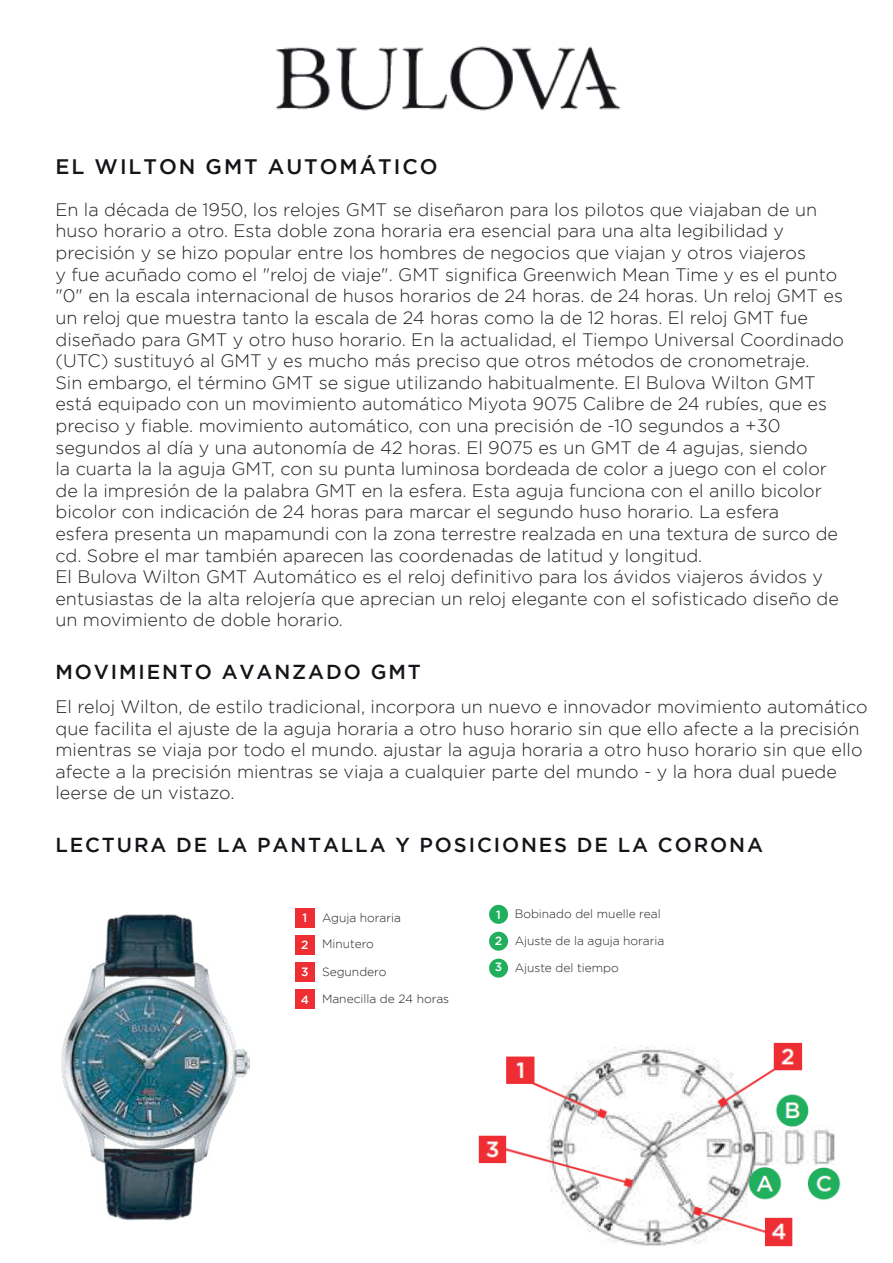
<style>
.page{position:relative;width:893px;height:1263px;background:#fff}
.page>*{position:absolute;margin:0;border:0;box-sizing:border-box;transform-origin:0 0}
.t1{font:500 21px "Gotham";letter-spacing:.09em;color:#171419}
.t2{font:500 20.25px "Gotham";letter-spacing:.09em;color:#171419}
.t3{font:300 18px/21.6px "Gotham";color:#231f20}
.t4{font:300 12px "Gotham";color:#231f20}
.t5{font:500 12px "Gotham";color:#fff}
</style>
<div class="page">
<img style="left:276px;top:46px;width:345px;height:65px">
<img style="left:61px;top:914px;width:188px;height:306px">
<img style="left:478px;top:1042px;width:363px;height:205px">
<div style="left:295px;top:909px;width:19px;height:19px;background:#ee2e33"></div>
<div style="left:295px;top:989px;width:19px;height:19px;background:#ee2e33"></div>
<div style="left:295px;top:935px;width:19px;height:19px;background:#ee2e33"></div>
<div style="left:295px;top:962px;width:19px;height:19px;background:#ee2e33"></div>
<div style="left:489px;top:905px;width:19px;height:19px;background:#20b05d;border-radius:10px"></div>
<div style="left:489px;top:932px;width:19px;height:19px;background:#20b05d;border-radius:10px"></div>
<div style="left:489px;top:959px;width:19px;height:19px;background:#20b05d;border-radius:10px"></div>
<p class="t1" style="left:55px;top:155px;width:384px">EL WILTON GMT AUTOMÁTICO</p>
<p class="t3" style="left:55px;top:198px;width:790px">En la década de 1950, los relojes GMT se diseñaron para los pilotos que viajaban de un huso horario a otro. Esta doble zona horaria era esencial para una alta legibilidad y precisión y se hizo popular entre los hombres de negocios que viajan y otros viajeros<br>y fue acuñado como el "reloj de viaje". GMT significa Greenwich Mean Time y es el punto "0" en la escala internacional de husos horarios de 24 horas. de 24 horas. Un reloj GMT es un reloj que muestra tanto la escala de 24 horas como la de 12 horas. El reloj GMT fue diseñado para GMT y otro huso horario. En la actualidad, el Tiempo Universal Coordinado (UTC) sustituyó al GMT y es mucho más preciso que otros métodos de cronometraje.<br>Sin embargo, el término GMT se sigue utilizando habitualmente. El Bulova Wilton GMT está equipado con un movimiento automático Miyota 9075 Calibre de 24 rubíes, que es preciso y fiable. movimiento automático, con una precisión de -10 segundos a +30 segundos al día y una autonomía de 42 horas. El 9075 es un GMT de 4 agujas, siendo<br>la cuarta la la aguja GMT, con su punta luminosa bordeada de color a juego con el color de la impresión de la palabra GMT en la esfera. Esta aguja funciona con el anillo bicolor bicolor con indicación de 24 horas para marcar el segundo huso horario. La esfera<br>esfera presenta un mapamundi con la zona terrestre realzada en una textura de surco de cd. Sobre el mar también aparecen las coordenadas de latitud y longitud.<br>El Bulova Wilton GMT Automático es el reloj definitivo para los ávidos viajeros ávidos y entusiastas de la alta relojería que aprecian un reloj elegante con el sofisticado diseño de un movimiento de doble horario.</p>
<p class="t2" style="left:55px;top:660px;width:367px">MOVIMIENTO AVANZADO GMT</p>
<p class="t3" style="left:55px;top:696px;width:814px">El reloj Wilton, de estilo tradicional, incorpora un nuevo e innovador movimiento automático que facilita el ajuste de la aguja horaria a otro huso horario sin que ello afecte a la precisión mientras se viaja por todo el mundo. ajustar la aguja horaria a otro huso horario sin que ello afecte a la precisión mientras se viaja a cualquier parte del mundo - y la hora dual puede leerse de un vistazo.</p>
<p class="t2" style="left:55px;top:833px;width:709px">LECTURA DE LA PANTALLA Y POSICIONES DE LA CORONA</p>
<p class="t5" style="left:303px;top:911px;width:6px">1</p>
<p class="t5" style="left:496px;top:907px;width:6px">1</p>
<p class="t5" style="left:495px;top:934px;width:9px">2</p>
<p class="t5" style="left:495px;top:960px;width:9px">3</p>
<p class="t4" style="left:322px;top:911px;width:81px">Aguja horaria</p>
<p class="t4" style="left:322px;top:937px;width:53px">Minutero</p>
<p class="t4" style="left:322px;top:965px;width:66px">Segundero</p>
<p class="t4" style="left:322px;top:992px;width:129px">Manecilla de 24 horas</p>
<p class="t5" style="left:301px;top:938px;width:9px">2</p>
<p class="t5" style="left:301px;top:965px;width:9px">3</p>
<p class="t5" style="left:301px;top:992px;width:10px">4</p>
<p class="t4" style="left:515px;top:907px;width:147px">Bobinado del muelle real</p>
<p class="t4" style="left:515px;top:934px;width:151px">Ajuste de la aguja horaria</p>
<p class="t4" style="left:515px;top:961px;width:106px">Ajuste del tiempo</p>
</div>
